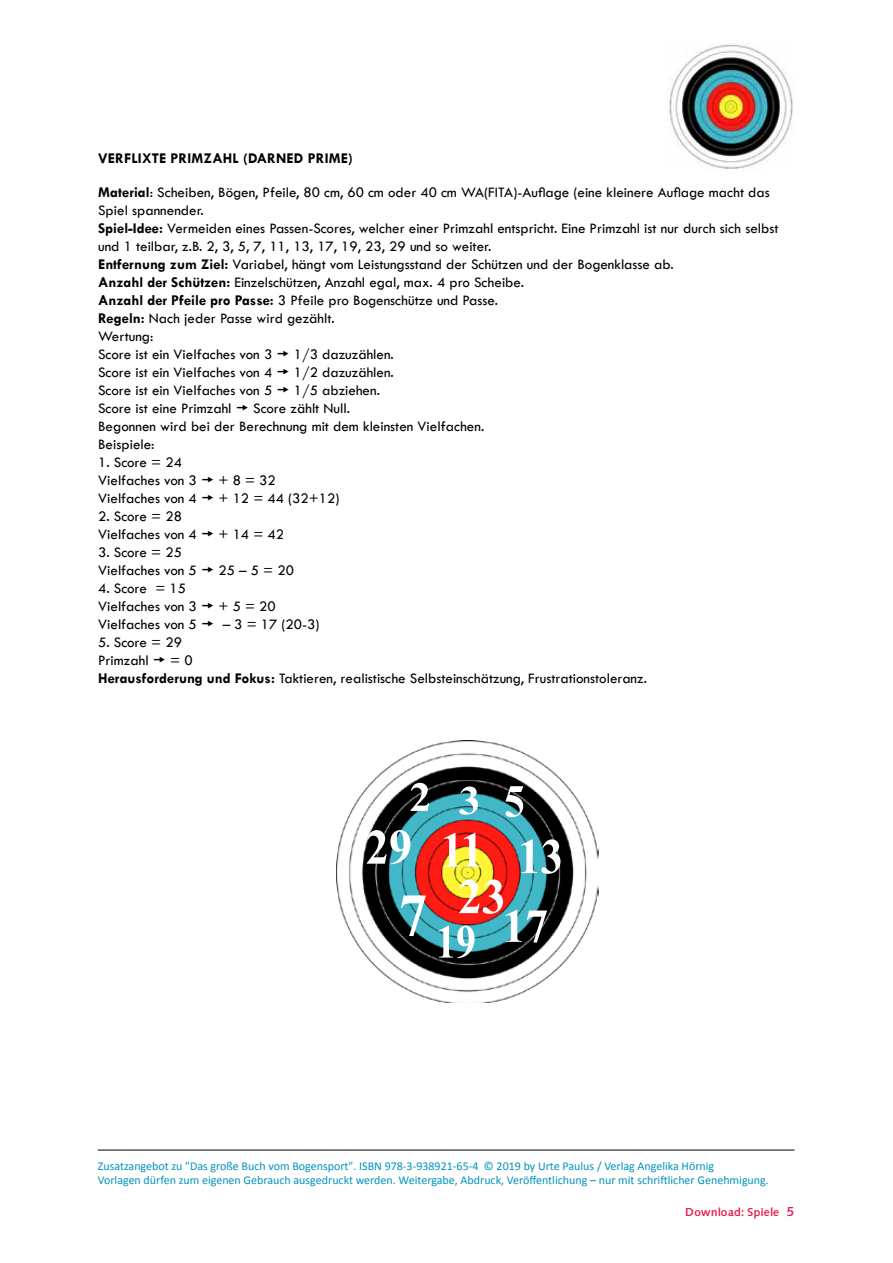
<style>
.page{position:relative;width:893px;height:1263px;background:#fff}
.page>*{position:absolute;margin:0;border:0;box-sizing:border-box;transform-origin:0 0}
.t1{font:15px/18px "Tw Cen";color:#000}
.t2{font:700 15px "Tw Cen";letter-spacing:.01em;color:#000}
.t3{font:12px/14.4px "Calibri";color:#0093bd}
.t4{font:500 12px "Saxony Serial";color:#ed164e}
.s1{font-weight:700}
.s2{font-size:13.5px}
</style>
<div class="page">
<img style="left:336px;top:740px;width:262px;height:262px">
<svg style="left:410px;top:783px;width:19px;height:28px"></svg>
<svg style="left:401px;top:895px;width:25px;height:41px"></svg>
<svg style="left:505px;top:786px;width:18px;height:31px"></svg>
<svg style="left:459px;top:786px;width:19px;height:29px"></svg>
<svg style="left:367px;top:830px;width:43px;height:34px"></svg>
<svg style="left:439px;top:833px;width:121px;height:125px"></svg>
<img style="left:668px;top:44px;width:127px;height:125px">
<hr style="left:98px;top:1150px;width:696px;height:1px;background:#000">
<p class="t2" style="left:98px;top:149px;width:256px">Verflixte Primzahl (Darned Prime)</p>
<p class="t1" style="left:98px;top:183px;width:682px"><span class="s1">Material</span>: Scheiben, Bögen, Pfeile, 80 cm, 60 cm oder 40 cm WA(FITA)-Auflage (eine kleinere Auflage macht das Spiel spannender.<br><span class="s1">Spiel-Idee:</span> Vermeiden eines Passen-Scores, welcher einer Primzahl entspricht. Eine Primzahl ist nur durch sich selbst und 1 teilbar, z.B. 2, 3, 5, 7, 11, 13, 17, 19, 23, 29 und so weiter.<br><span class="s1">Entfernung zum Ziel:</span> Variabel, hängt vom Leistungsstand der Schützen und der Bogenklasse ab.<br><span class="s1">Anzahl der Schützen:</span> Einzelschützen, Anzahl egal, max. 4 pro Scheibe.<br><span class="s1">Anzahl der Pfeile pro Passe:</span> 3 Pfeile pro Bogenschütze und Passe.<br><span class="s1">Regeln:</span> Nach jeder Passe wird gezählt.<br>Wertung:<br>Score ist ein Vielfaches von 3</p>
<p class="t1" style="left:294px;top:345px;width:101px">1/3 dazuzählen.</p>
<p class="t1" style="left:98px;top:363px;width:176px">Score ist ein Vielfaches von 4</p>
<p class="t1" style="left:294px;top:363px;width:101px">1/2 dazuzählen.</p>
<p class="t1" style="left:98px;top:381px;width:176px">Score ist ein Vielfaches von 5</p>
<p class="t1" style="left:294px;top:381px;width:88px">1/5 abziehen.</p>
<p class="t1" style="left:98px;top:399px;width:135px">Score ist eine Primzahl</p>
<p class="t1" style="left:98px;top:399px;width:388px;text-indent:155px">Score zählt Null.<br>Begonnen wird bei der Berechnung mit dem kleinsten Vielfachen.<br>Beispiele:</p>
<p class="t1" style="left:98px;top:453px;width:100px">1. Score = 24<br>Vielfaches von 3</p>
<p class="t1" style="left:219px;top:471px;width:59px">+ 8 = 32</p>
<p class="t1" style="left:98px;top:489px;width:100px">Vielfaches von 4</p>
<p class="t1" style="left:219px;top:489px;width:122px">+ 12 = 44 (32+12)</p>
<p class="t1" style="left:98px;top:507px;width:100px">2. Score = 28<br>Vielfaches von 4</p>
<p class="t1" style="left:219px;top:525px;width:67px">+ 14 = 42</p>
<p class="t1" style="left:98px;top:543px;width:100px">3. Score = 25<br>Vielfaches von 5</p>
<p class="t1" style="left:98px;top:579px;width:100px">4. Score = 15<br>Vielfaches von 3</p>
<p class="t1" style="left:219px;top:561px;width:77px">25 – 5 = 20</p>
<p class="t1" style="left:219px;top:597px;width:59px">+ 5 = 20</p>
<p class="t1" style="left:98px;top:615px;width:100px">Vielfaches von 5</p>
<p class="t1" style="left:223px;top:615px;width:98px">– 3 = 17 (20-3)</p>
<p class="t1" style="left:98px;top:633px;width:85px">5. Score = 29<br>Primzahl</p>
<p class="t1" style="left:98px;top:651px;width:550px;text-indent:72px">= 0<br><span class="s1">Herausforderung und Fokus:</span> Taktieren, realistische Selbsteinschätzung, Frustrationstoleranz.</p>
<p class="t3" style="left:98px;top:1159px;width:673px">Zusatzangebot zu "Das große Buch vom Bogensport". ISBN 978-3-938921-65-4 © 2019 by Urte Paulus / Verlag Angelika Hörnig<br>Vorlagen dürfen zum eigenen Gebrauch ausgedruckt werden. Weitergabe, Abdruck, Veröffentlichung – nur mit schriftlicher Genehmigung.</p>
<p class="t4" style="left:685px;top:1205px;width:110px">Download: Spiele <span class="s2">5</span></p>
</div>
